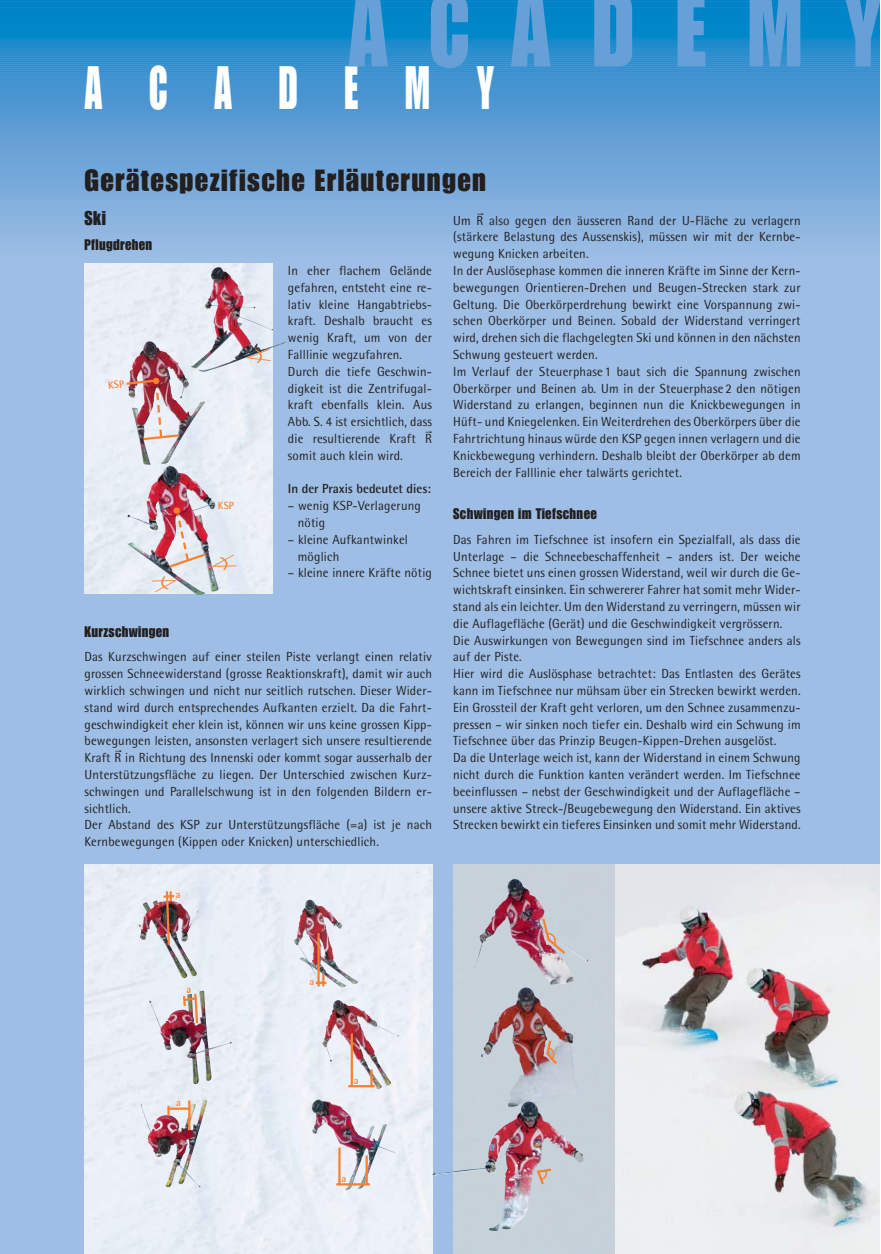
<style>
.page{position:relative;width:881px;height:1254px;background:#fff}
.page>*{position:absolute;margin:0;border:0;box-sizing:border-box;transform-origin:0 0}
.t1{font:103.8px "Impact";letter-spacing:.48em;color:#66a0d7;scale:.83 1}
.t2{font:60px "Impact";letter-spacing:1.2em;color:#fff;scale:.65 1}
.t3{font:30px "Impact";letter-spacing:.05em;color:#231f1f}
.t4{font:19.5px "Impact";color:#231f1f;scale:.96 1}
.t5{font:15px "Impact";letter-spacing:.025em;color:#231f1f;scale:.96 1}
.t6{font:13.2px/16.8px "Rotis Semi Sans";letter-spacing:.015em;color:#231f1f;scale:.96 1}
.t7{font:700 13.2px "Rotis Semi Sans";color:#231f1f;scale:.96 1}
.t8{font:700 10.5px "Rotis Semi Sans";color:#f68231;scale:.96 1}
</style>
<div class="page">
<div style="left:0;top:0;width:879px;height:1254px;background:#9ebee5"></div>
<div style="left:0;top:248px;width:879px;height:6px;background:#9abce4"></div>
<div style="left:0;top:242px;width:879px;height:6px;background:#97bbe3"></div>
<div style="left:0;top:236px;width:879px;height:6px;background:#94b9e3"></div>
<div style="left:0;top:230px;width:879px;height:6px;background:#92b6e0"></div>
<div style="left:0;top:225px;width:879px;height:5px;background:#8eb6e0"></div>
<div style="left:0;top:221px;width:879px;height:5px;background:#8cb4e0"></div>
<div style="left:0;top:217px;width:879px;height:5px;background:#8ab3e0"></div>
<div style="left:0;top:213px;width:879px;height:5px;background:#88b2df"></div>
<div style="left:0;top:209px;width:879px;height:5px;background:#86b2df"></div>
<div style="left:0;top:203px;width:879px;height:6px;background:#84afde"></div>
<div style="left:0;top:197px;width:879px;height:6px;background:#81afdd"></div>
<div style="left:0;top:191px;width:879px;height:6px;background:#7eaddd"></div>
<div style="left:0;top:185px;width:879px;height:6px;background:#7aaadc"></div>
<div style="left:0;top:179px;width:879px;height:6px;background:#78aadb"></div>
<div style="left:0;top:173px;width:879px;height:6px;background:#75a9db"></div>
<div style="left:0;top:167px;width:879px;height:6px;background:#71a7da"></div>
<div style="left:0;top:161px;width:879px;height:6px;background:#6fa6d8"></div>
<div style="left:0;top:155px;width:879px;height:6px;background:#6ca3d8"></div>
<div style="left:0;top:150px;width:879px;height:5px;background:#69a1d7"></div>
<div style="left:0;top:146px;width:879px;height:5px;background:#67a0d7"></div>
<div style="left:0;top:142px;width:879px;height:5px;background:#659fd7"></div>
<div style="left:0;top:138px;width:879px;height:5px;background:#6aa2d7"></div>
<div style="left:0;top:134px;width:879px;height:5px;background:#619fd6"></div>
<div style="left:0;top:130px;width:879px;height:5px;background:#5f9ed5"></div>
<div style="left:0;top:124px;width:879px;height:6px;background:#5b9bd4"></div>
<div style="left:0;top:118px;width:879px;height:6px;background:#589bd4"></div>
<div style="left:0;top:112px;width:879px;height:6px;background:#549ad3"></div>
<div style="left:0;top:106px;width:879px;height:6px;background:#5197d2"></div>
<div style="left:0;top:100px;width:879px;height:6px;background:#4e96d2"></div>
<div style="left:0;top:94px;width:879px;height:6px;background:#4995d1"></div>
<div style="left:0;top:88px;width:879px;height:6px;background:#4594d1"></div>
<div style="left:0;top:82px;width:879px;height:6px;background:#4293d0"></div>
<div style="left:0;top:80px;width:879px;height:6px;background:#4193d0"></div>
<div style="left:0;top:75px;width:879px;height:5px;background:#4696d1"></div>
<div style="left:0;top:71px;width:879px;height:5px;background:#4495d1"></div>
<div style="left:0;top:67px;width:879px;height:5px;background:#3c92cf"></div>
<svg style="left:0;top:63px;width:879px;height:5px;background:#3991cf"></svg>
<div style="left:0;top:59px;width:879px;height:5px;background:#3690ce"></div>
<div style="left:0;top:55px;width:879px;height:5px;background:#3993d0"></div>
<div style="left:0;top:53px;width:879px;height:5px;background:#2e8fce"></div>
<div style="left:0;top:49px;width:879px;height:6px;background:#238ccc"></div>
<div style="left:0;top:45px;width:879px;height:6px;background:#1f8bcc"></div>
<div style="left:0;top:41px;width:879px;height:6px;background:#198acc"></div>
<div style="left:0;top:37px;width:879px;height:6px;background:#1289cb"></div>
<div style="left:0;top:33px;width:879px;height:6px;background:#0089cb"></div>
<div style="left:0;top:27px;width:879px;height:6px;background:#0088ca"></div>
<div style="left:0;top:21px;width:879px;height:6px;background:#0086c8"></div>
<div style="left:0;top:15px;width:879px;height:6px;background:#0085c8"></div>
<div style="left:0;top:9px;width:879px;height:6px;background:#0084c8"></div>
<div style="left:0;top:3px;width:879px;height:6px;background:#0b87c9"></div>
<div style="left:0;top:1px;width:879px;height:6px;background:#0083c7"></div>
<hr style="left:0;top:0;width:879px;height:1px;background:#0082c7">
<img style="left:454px;top:865px;width:425px;height:389px">
<img style="left:85px;top:865px;width:347px;height:389px">
<img style="left:158px;top:901px;width:34px;height:29px">
<img style="left:314px;top:901px;width:28px;height:28px">
<img style="left:322px;top:1000px;width:40px;height:44px">
<img style="left:321px;top:1101px;width:46px;height:38px">
<img style="left:208px;top:1042px;width:24px;height:16px">
<img style="left:189px;top:1111px;width:15px;height:54px">
<hr style="left:317px;top:933px;width:3px;height:53px;background:#f68231">
<svg style="left:316px;top:974px;width:10px;height:12px"></svg>
<hr style="left:350px;top:1034px;width:3px;height:53px;background:#f68231">
<svg style="left:370px;top:1069px;width:2px;height:16px"></svg>
<hr style="left:348px;top:1085px;width:26px;height:2px;background:#f68231">
<hr style="left:338px;top:1148px;width:2px;height:37px;background:#f68231">
<hr style="left:365px;top:1155px;width:3px;height:30px;background:#f68231">
<hr style="left:336px;top:1183px;width:34px;height:3px;background:#f68231">
<hr style="left:188px;top:1101px;width:2px;height:29px;background:#f68231">
<svg style="left:167px;top:1106px;width:3px;height:10px"></svg>
<hr style="left:168px;top:1108px;width:22px;height:2px;background:#f68231">
<img style="left:519px;top:880px;width:50px;height:68px">
<img style="left:534px;top:996px;width:42px;height:89px">
<img style="left:534px;top:1103px;width:50px;height:60px">
<svg style="left:540px;top:916px;width:27px;height:40px"></svg>
<svg style="left:543px;top:1038px;width:16px;height:29px"></svg>
<svg style="left:535px;top:1167px;width:18px;height:20px"></svg>
<img style="left:85px;top:264px;width:188px;height:330px">
<img style="left:191px;top:317px;width:26px;height:50px">
<img style="left:155px;top:344px;width:33px;height:37px">
<img style="left:170px;top:466px;width:44px;height:36px">
<svg style="left:245px;top:349px;width:26px;height:16px"></svg>
<img style="left:152px;top:507px;width:85px;height:86px">
<svg style="left:161px;top:889px;width:19px;height:58px"></svg>
<svg style="left:181px;top:988px;width:18px;height:38px"></svg>
<img style="left:108px;top:378px;width:75px;height:64px">
<h1 class="t1" style="left:348px;top:-8px;width:645px">ACADEMY</h1>
<h2 class="t2" style="left:84px;top:67px;width:631px">ACADEMY</h2>
<h3 class="t3" style="left:84px;top:170px;width:403px">Gerätespezifische Erläuterungen</h3>
<h3 class="t4" style="left:84px;top:211px;width:24px">Ski</h3>
<p class="t5" style="left:84px;top:240px;width:72px">Pflugdrehen</p>
<p class="t8" style="left:218px;top:501px;width:18px">KSP</p>
<p class="t6" style="left:288px;top:263px;width:151px">In eher flachem Gelände gefahren, entsteht eine re&shy;lativ kleine Hangabtriebs&shy;kraft. Deshalb braucht es wenig Kraft, um von der<br>Falllinie wegzufahren.<br>Durch die tiefe Geschwin&shy;digkeit ist die Zentrifugal&shy;kraft ebenfalls klein. Aus<br>Abb. S. 4 ist ersichtlich, dass die resultierende Kraft R somit auch klein wird.</p>
<p class="t7" style="left:288px;top:484px;width:150px">In der Praxis bedeutet dies:</p>
<p class="t6" style="left:298px;top:499px;width:130px;text-indent:-10px">– wenig KSP-Verlagerung nötig</p>
<p class="t6" style="left:298px;top:532px;width:116px;text-indent:-10px">– kleine Aufkantwinkel möglich</p>
<p class="t6" style="left:288px;top:566px;width:151px">– kleine innere Kräfte nötig</p>
<p class="t5" style="left:84px;top:626px;width:90px">Kurzschwingen</p>
<p class="t6" style="left:84px;top:650px;width:363px">Das Kurzschwingen auf einer steilen Piste verlangt einen relativ grossen Schneewiderstand (grosse Reaktionskraft), damit wir auch wirklich schwingen und nicht nur seitlich rutschen. Dieser Wider&shy;stand wird durch entsprechendes Aufkanten erzielt. Da die Fahrt&shy;geschwindigkeit eher klein ist, können wir uns keine grossen Kipp&shy;bewegungen leisten, ansonsten verlagert sich unsere resultierende Kraft R in Richtung des Innenski oder kommt sogar ausserhalb der Unterstützungsfläche zu liegen. Der Unterschied zwischen Kurz&shy;schwingen und Parallelschwung ist in den folgenden Bildern er&shy;sichtlich.<br>Der Abstand des KSP zur Unterstützungsfläche (=a) ist je nach Kernbewegungen (Kippen oder Knicken) unterschiedlich.</p>
<p class="t6" style="left:453px;top:213px;width:363px">Um R also gegen den äusseren Rand der U-Fläche zu verlagern (stärkere Belastung des Aussenskis), müssen wir mit der Kernbe&shy;wegung Knicken arbeiten.<br>In der Auslösephase kommen die inneren Kräfte im Sinne der Kern&shy;bewegungen Orientieren-Drehen und Beugen-Strecken stark zur Geltung. Die Oberkörperdrehung bewirkt eine Vorspannung zwi&shy;schen Oberkörper und Beinen. Sobald der Widerstand verringert wird, drehen sich die flachgelegten Ski und können in den nächsten Schwung gesteuert werden.<br>Im Verlauf der Steuerphase 1 baut sich die Spannung zwischen Oberkörper und Beinen ab. Um in der Steuerphase 2 den nötigen Widerstand zu erlangen, beginnen nun die Knickbewegungen in Hüft- und Kniegelenken. Ein Weiterdrehen des Oberkörpers über die Fahrtrichtung hinaus würde den KSP gegen innen verlagern und die Knickbewegung verhindern. Deshalb bleibt der Oberkörper ab dem Bereich der Falllinie eher talwärts gerichtet.</p>
<p class="t5" style="left:453px;top:508px;width:151px">Schwingen im Tiefschnee</p>
<p class="t6" style="left:453px;top:532px;width:363px">Das Fahren im Tiefschnee ist insofern ein Spezialfall, als dass die Unterlage – die Schneebeschaffenheit – anders ist. Der weiche Schnee bietet uns einen grossen Widerstand, weil wir durch die Ge&shy;wichtskraft einsinken. Ein schwererer Fahrer hat somit mehr Wider&shy;stand als ein leichter. Um den Widerstand zu verringern, müssen wir die Auflagefläche (Gerät) und die Geschwindigkeit vergrössern.<br>Die Auswirkungen von Bewegungen sind im Tiefschnee anders als auf der Piste.<br>Hier wird die Auslösphase betrachtet: Das Entlasten des Gerätes kann im Tiefschnee nur mühsam über ein Strecken bewirkt werden.<br>Ein Grossteil der Kraft geht verloren, um den Schnee zusammenzu&shy;pressen – wir sinken noch tiefer ein. Deshalb wird ein Schwung im Tiefschnee über das Prinzip Beugen-Kippen-Drehen ausgelöst.<br>Da die Unterlage weich ist, kann der Widerstand in einem Schwung nicht durch die Funktion kanten verändert werden. Im Tiefschnee beeinflussen – nebst der Geschwindigkeit und der Auflagefläche – unsere aktive Streck-/Beugebewegung den Widerstand. Ein aktives Strecken bewirkt ein tieferes Einsinken und somit mehr Widerstand.</p>
<p class="t8" style="left:176px;top:1099px;width:7px">a</p>
<p class="t8" style="left:309px;top:978px;width:7px">a</p>
<p class="t8" style="left:353px;top:1077px;width:7px">a</p>
<p class="t8" style="left:341px;top:1175px;width:7px">a</p>
</div>
